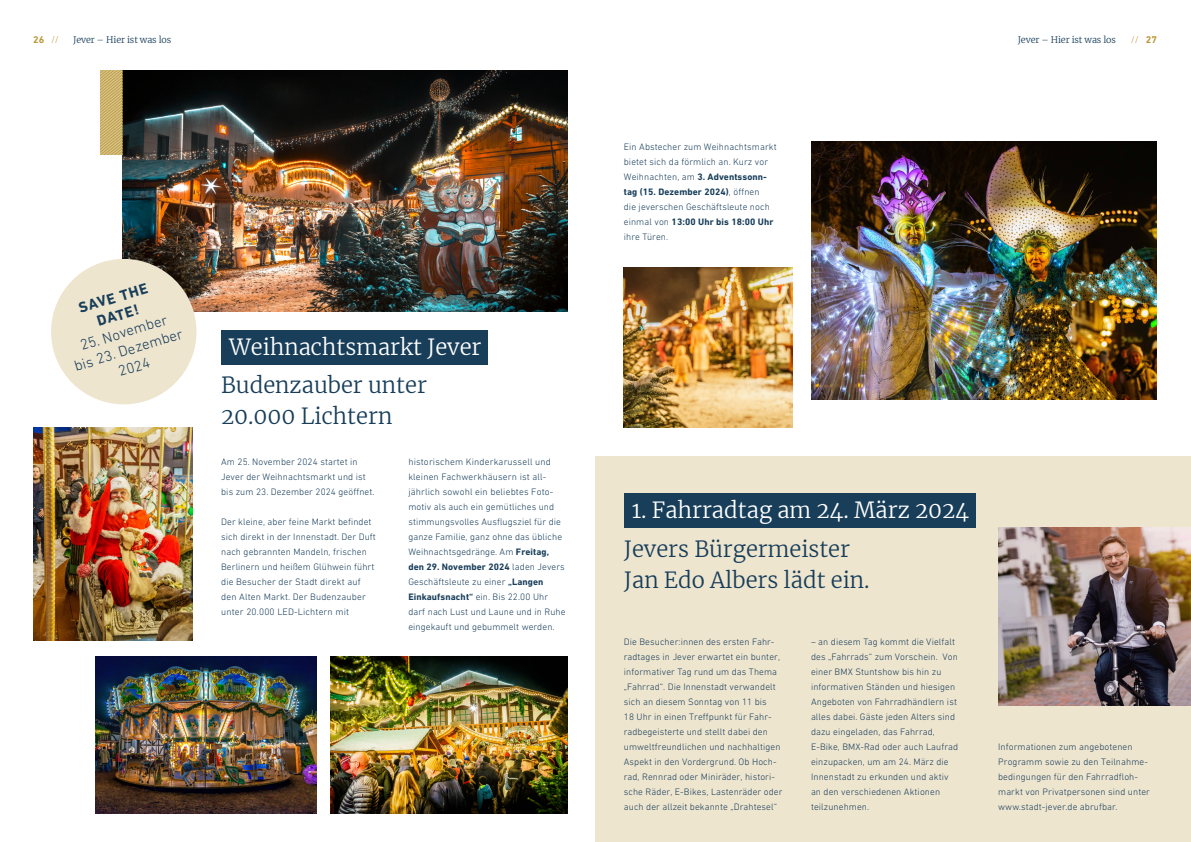
<style>
.page{position:relative;width:1191px;height:842px;background:#fff}
.page>*{position:absolute;margin:0;border:0;box-sizing:border-box;transform-origin:0 0}
.t1{font:300 22px/31px "Merriweather";color:#183e5a}
.t2{font:300 22px "Merriweather";color:#fff}
.t3{font:300 15px/18px "DIN Next W1 G";color:#183e5a;text-align:center}
.t4{font:700 15px/18px "DIN Next W1 G";color:#183e5a;text-align:center}
.t5{font:700 10px "DIN Next W1 G";color:#bc9a3c}
.t6{font:300 10px "DIN Next W1 G";color:#bc9a3c}
.t7{font:300 9.5px/15px "DIN Next W1 G";letter-spacing:.01em;color:#183e5a}
.t8{font:300 9px "Merriweather";letter-spacing:-.01em;color:#183e5a}
.s1{font-weight:300}
.s2{font-weight:700}
</style>
<div class="page">
<div style="left:595px;top:457px;width:596px;height:385px;background:#eee5cf"></div>
<div style="left:221px;top:330px;width:267px;height:34px;background:#183e5a"></div>
<img style="left:123px;top:71px;width:444px;height:241px">
<svg style="left:100px;top:71px;width:23px;height:83px"></svg>
<img style="left:33px;top:428px;width:160px;height:213px">
<img style="left:331px;top:656px;width:236px;height:158px">
<img style="left:95px;top:656px;width:222px;height:158px">
<svg style="left:51px;top:250px;width:154px;height:155px"></svg>
<img style="left:811px;top:142px;width:346px;height:258px">
<img style="left:624px;top:267px;width:168px;height:161px">
<div style="left:624px;top:493px;width:351px;height:34px;background:#183e5a"></div>
<img style="left:998px;top:527px;width:193px;height:179px">
<p class="t8" style="left:73px;top:33px;width:100px">Jever – Hier ist was los</p>
<p class="t8" style="left:1017px;top:33px;width:100px">Jever – Hier ist was los</p>
<p class="t5" style="left:33px;top:33px;width:27px">26 <span class="s1">//</span></p>
<p class="t6" style="left:1130px;top:33px;width:28px">// <span class="s2">27</span></p>
<h2 class="t4" style="left:76px;top:300px;width:73px;rotate:-17deg">SAVE THE<br>DATE!</h2>
<h2 class="t3" style="left:67px;top:340px;width:114px;rotate:-17deg">25. November bis 23. Dezember<br>2024</h2>
<h1 class="t2" style="left:229px;top:331px;width:254px">Weihnachtsmarkt Jever</h1>
<h1 class="t1" style="left:221px;top:369px;width:207px">Budenzauber unter<br>20.000 Lichtern</h1>
<p class="t7" style="left:408px;top:454px;width:159px">historischem Kinderkarussell und kleinen Fachwerkhäusern ist all&shy;jährlich sowohl ein beliebtes Foto&shy;motiv als auch ein gemütliches und stimmungsvolles Ausflugsziel für die ganze Familie, ganz ohne das übliche Weihnachtsgedränge. Am <span class="s2">Freitag, den 29. November 2024</span> laden Jevers Geschäftsleute zu einer <span class="s2">„Langen Einkaufsnacht“</span> ein. Bis 22.00 Uhr darf nach Lust und Laune und in Ruhe eingekauft und gebummelt werden.</p>
<p class="t7" style="left:221px;top:454px;width:155px">Am 25. November 2024 startet in<br>Jever der Weihnachtsmarkt und ist bis zum 23. Dezember 2024 geöffnet.</p>
<p class="t7" style="left:221px;top:514px;width:156px">Der kleine, aber feine Markt befindet sich direkt in der Innenstadt. Der Duft nach gebrannten Mandeln, frischen Berlinern und heißem Glühwein führt die Besucher der Stadt direkt auf den Alten Markt. Der Budenzauber unter 20.000 LED-Lichtern mit</p>
<p class="t7" style="left:624px;top:139px;width:154px">Ein Abstecher zum Weihnachtsmarkt bietet sich da förmlich an. Kurz vor<br>Weihnachten, am <span class="s2">3. Adventssonn&shy;tag (15. Dezember 2024)</span>, öffnen<br>die jeverschen Geschäftsleute noch einmal von <span class="s2">13:00 Uhr bis 18:00 Uhr </span>ihre Türen.</p>
<h1 class="t2" style="left:632px;top:494px;width:339px">1. Fahrradtag am 24. März 2024</h1>
<h1 class="t1" style="left:624px;top:533px;width:247px">Jevers Bürgermeister<br>Jan Edo Albers lädt ein.</h1>
<p class="t7" style="left:624px;top:634px;width:160px">Die Besucher:innen des ersten Fahr&shy;radtages in Jever erwartet ein bunter, informativer Tag rund um das Thema „Fahrrad“. Die Innenstadt verwandelt sich an diesem Sonntag von 11 bis<br>18 Uhr in einen Treffpunkt für Fahr&shy;radbegeisterte und stellt dabei den umweltfreundlichen und nachhaltigen Aspekt in den Vordergrund. Ob Hoch&shy;rad, Rennrad oder Miniräder, histori&shy;sche Räder, E-Bikes, Lastenräder oder auch der allzeit bekannte „Drahtesel“</p>
<p class="t7" style="left:811px;top:634px;width:149px">– an diesem Tag kommt die Vielfalt des „Fahrrads“ zum Vorschein. Von einer BMX Stuntshow bis hin zu informativen Ständen und hiesigen<br>Angeboten von Fahrradhändlern ist alles dabei. Gäste jeden Alters sind dazu eingeladen, das Fahrrad,<br>E-Bike, BMX-Rad oder auch Laufrad einzupacken, um am 24. März die<br>Innenstadt zu erkunden und aktiv an den verschiedenen Aktionen teilzunehmen.</p>
<p class="t7" style="left:998px;top:739px;width:153px">Informationen zum angebotenen Programm sowie zu den Teilnahme&shy;bedingungen für den Fahrradfloh&shy;markt von Privatpersonen sind unter www.stadt-jever.de abrufbar.</p>
</div>
